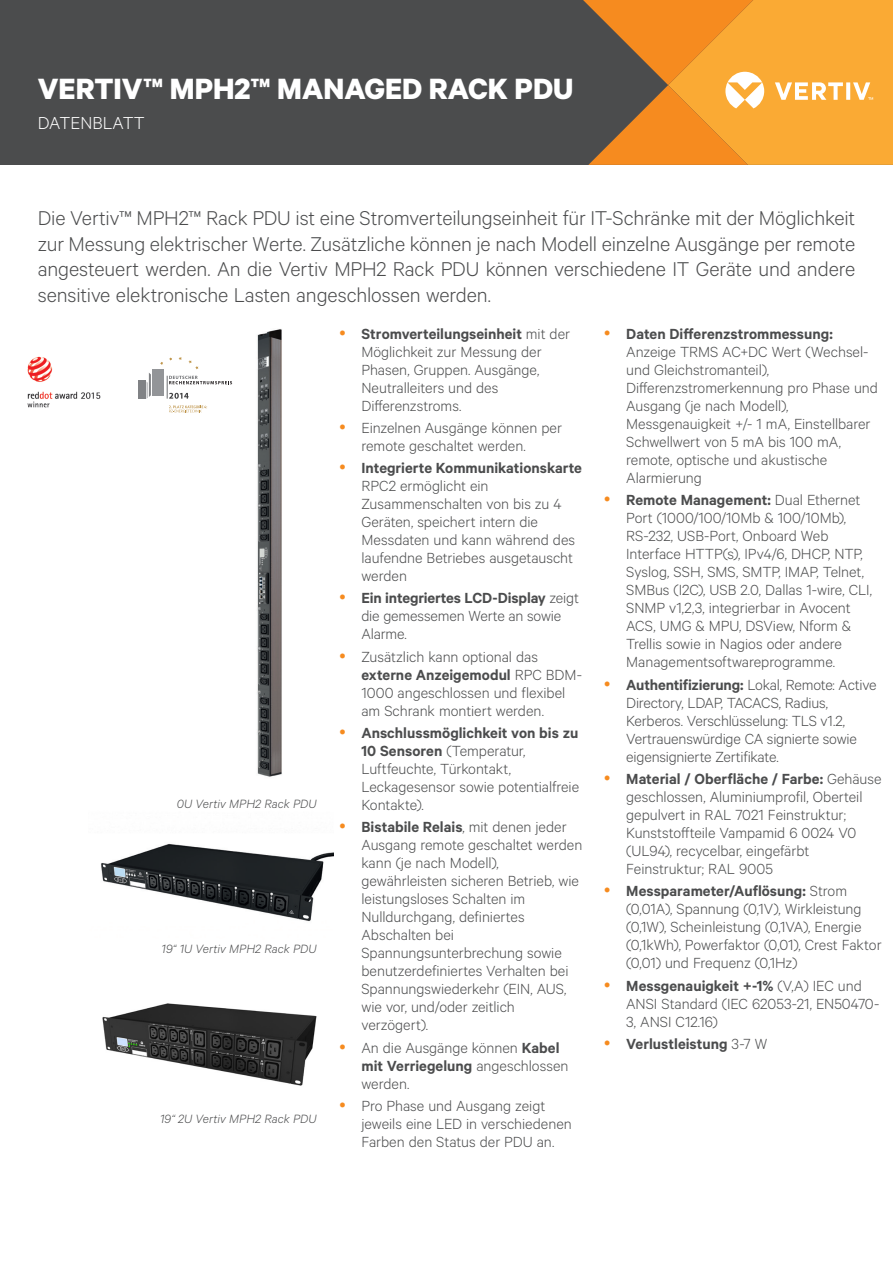
<style>
.page{position:relative;width:893px;height:1263px;background:#fff}
.page>*{position:absolute;margin:0;border:0;box-sizing:border-box;transform-origin:0 0}
.Vertiv_Header_Title{font:700 33px "Calibre";color:#fff}
.Vertiv_Lead-in{font:300 22.5px/25.5px "Calibre";letter-spacing:-.005em;color:#4b4c4d;text-align:justify}
.Vertiv_Header_Subtit{font:300 19.5px "Calibre";color:#fff}
.t1{font:300 16.5px/18px "Calibre";letter-spacing:-.005em;color:#4b4c4d}
.t2{font:600 16.5px "Calibre";color:#4b4c4d}
.Vertiv_Caption{font:italic 300 13.5px "Calibre";letter-spacing:.005em;color:#4b4c4d}
.s1{font-weight:600}
.s2{font-weight:300}
</style>
<div class="page">
<div style="left:0;top:0;width:562px;height:165px;background:#4b4c4d"></div>
<svg style="left:562px;top:0;width:331px;height:165px;background:#d69239"></svg>
<svg style="left:167px;top:376px;width:65px;height:23px"></svg>
<div style="left:152px;top:369px;width:11px;height:26px;background:#939598"></div>
<div style="left:138px;top:381px;width:8px;height:18px;background:#808285"></div>
<svg style="left:146px;top:373px;width:5px;height:26px"></svg>
<svg style="left:188px;top:360px;width:10px;height:9px"></svg>
<svg style="left:169px;top:405px;width:38px;height:7px"></svg>
<img style="left:27px;top:356px;width:74px;height:52px">
<img style="left:257px;top:329px;width:25px;height:448px">
<img style="left:102px;top:1003px;width:215px;height:83px">
<img style="left:101px;top:843px;width:233px;height:79px">
<p class="Vertiv_Header_Title" style="left:38px;top:68px;width:537px">VERTIV™ MPH2™ MANAGED RACK PDU</p>
<p class="Vertiv_Header_Subtit" style="left:38px;top:112px;width:109px">DATENBLATT</p>
<p class="Vertiv_Lead-in" style="left:38px;top:204px;width:819px">Die Vertiv™ MPH2™ Rack PDU ist eine Stromverteilungseinheit für IT-Schränke mit der Möglichkeit zur Messung elektrischer Werte. Zusätzliche können je nach Modell einzelne Ausgänge per remote angesteuert werden. An die Vertiv MPH2 Rack PDU können verschiedene IT Geräte und andere sensitive elektronische Lasten angeschlossen werden.</p>
<p class="t1" style="left:361px;top:324px;width:210px"><span class="s1">Stromverteilungseinheit</span> mit der<br>Möglichkeit zur Messung der<br>Phasen, Gruppen. Ausgänge,<br>Neutralleiters und des<br>Differenzstroms.</p>
<p class="t1" style="left:361px;top:418px;width:202px">Einzelnen Ausgänge können per remote geschaltet werden.</p>
<p class="t1" style="left:361px;top:458px;width:222px"><span class="s1">Integrierte Kommunikationskarte<br></span>RPC2 ermöglicht ein<br>Zusammenschalten von bis zu 4<br>Geräten, speichert intern die<br>Messdaten und kann während des laufendne Betriebes ausgetauscht werden</p>
<p class="t1" style="left:361px;top:589px;width:219px"><span class="s1">Ein integriertes LCD-Display</span> zeigt die gemessemen Werte an sowie<br>Alarme.</p>
<p class="t1" style="left:361px;top:647px;width:222px">Zusätzlich kann optional das <span class="s1">externe Anzeigemodul</span> RPC BDM-<br>1000 angeschlossen und flexibel am Schrank montiert werden.</p>
<p class="t1" style="left:361px;top:723px;width:219px"><span class="s1">Anschlussmöglichkeit von bis zu<br>10 Sensoren</span> (Temperatur,<br>Luftfeuchte, Türkontakt,<br>Leckagesensor sowie potentialfreie<br>Kontakte).</p>
<p class="t1" style="left:361px;top:817px;width:222px"><span class="s1">Bistabile Relais</span>, mit denen jeder<br>Ausgang remote geschaltet werden kann (je nach Modell), gewährleisten sicheren Betrieb, wie leistungsloses Schalten im<br>Nulldurchgang, definiertes<br>Abschalten bei<br>Spannungsunterbrechung sowie benutzerdefiniertes Verhalten bei<br>Spannungswiederkehr (EIN, AUS, wie vor, und/oder zeitlich verzögert).</p>
<p class="t1" style="left:361px;top:1038px;width:209px">An die Ausgänge können <span class="s1">Kabel mit Verriegelung</span> angeschlossen werden.</p>
<p class="t1" style="left:361px;top:1096px;width:212px">Pro Phase und Ausgang zeigt jeweils eine LED in verschiedenen<br>Farben den Status der PDU an.</p>
<p class="t1" style="left:626px;top:324px;width:253px"><span class="s1">Daten Differenzstrommessung:<br></span>Anzeige TRMS AC+DC Wert (Wechsel&shy;und Gleichstromanteil),<br>Differenzstromerkennung pro Phase und<br>Ausgang (je nach Modell),<br>Messgenauigkeit +/- 1 mA, Einstellbarer<br>Schwellwert von 5 mA bis 100 mA, remote, optische und akustische<br>Alarmierung</p>
<p class="t1" style="left:626px;top:491px;width:247px"><span class="s1">Remote Management:</span> Dual Ethernet Port (1000/100/10Mb &amp; 100/10Mb), RS-232, USB-Port, Onboard Web Interface HTTP(s), IPv4/6, DHCP, NTP, Syslog, SSH, SMS, SMTP, IMAP, Telnet, SMBus (I2C), USB 2.0, Dallas 1-wire, CLI, SNMP v1,2,3, integrierbar in Avocent ACS, UMG &amp; MPU, DSView, Nform &amp; Trellis sowie in Nagios oder andere Managementsoftwareprogramme.</p>
<p class="t1" style="left:626px;top:675px;width:252px"><span class="s1">Authentifizierung:</span> Lokal, Remote: Active Directory, LDAP, TACACS, Radius, Kerberos. Verschlüsselung: TLS v1.2, Vertrauenswürdige CA signierte sowie eigensignierte Zertifikate.</p>
<p class="t1" style="left:626px;top:769px;width:257px"><span class="s1">Material / Oberfläche / Farbe:</span> Gehäuse geschlossen, Aluminiumprofil, Oberteil gepulvert in RAL 7021 Feinstruktur; Kunststoffteile Vampamid 6 0024 V0 (UL94), recycelbar, eingefärbt Feinstruktur; RAL 9005</p>
<p class="t1" style="left:626px;top:881px;width:257px"><span class="s1">Messparameter/Auflösung:</span> Strom (0,01A), Spannung (0,1V), Wirkleistung (0,1W), Scheinleistung (0,1VA), Energie (0,1kWh), Powerfaktor (0,01), Crest Faktor (0,01) und Frequenz (0,1Hz)</p>
<p class="t1" style="left:626px;top:976px;width:255px"><span class="s1">Messgenauigkeit +-1%</span> (V,A) IEC und<br>ANSI Standard (IEC 62053-21, EN50470-<br>3, ANSI C12.16)</p>
<p class="t2" style="left:626px;top:1034px;width:142px">Verlustleistung <span class="s2">3-7 W</span></p>
<p class="Vertiv_Caption" style="left:177px;top:796px;width:141px">0U Vertiv MPH2 Rack PDU</p>
<p class="Vertiv_Caption" style="left:162px;top:940px;width:156px">19“ 1U Vertiv MPH2 Rack PDU</p>
<p class="Vertiv_Caption" style="left:160px;top:1111px;width:158px">19“ 2U Vertiv MPH2 Rack PDU</p>
</div>
